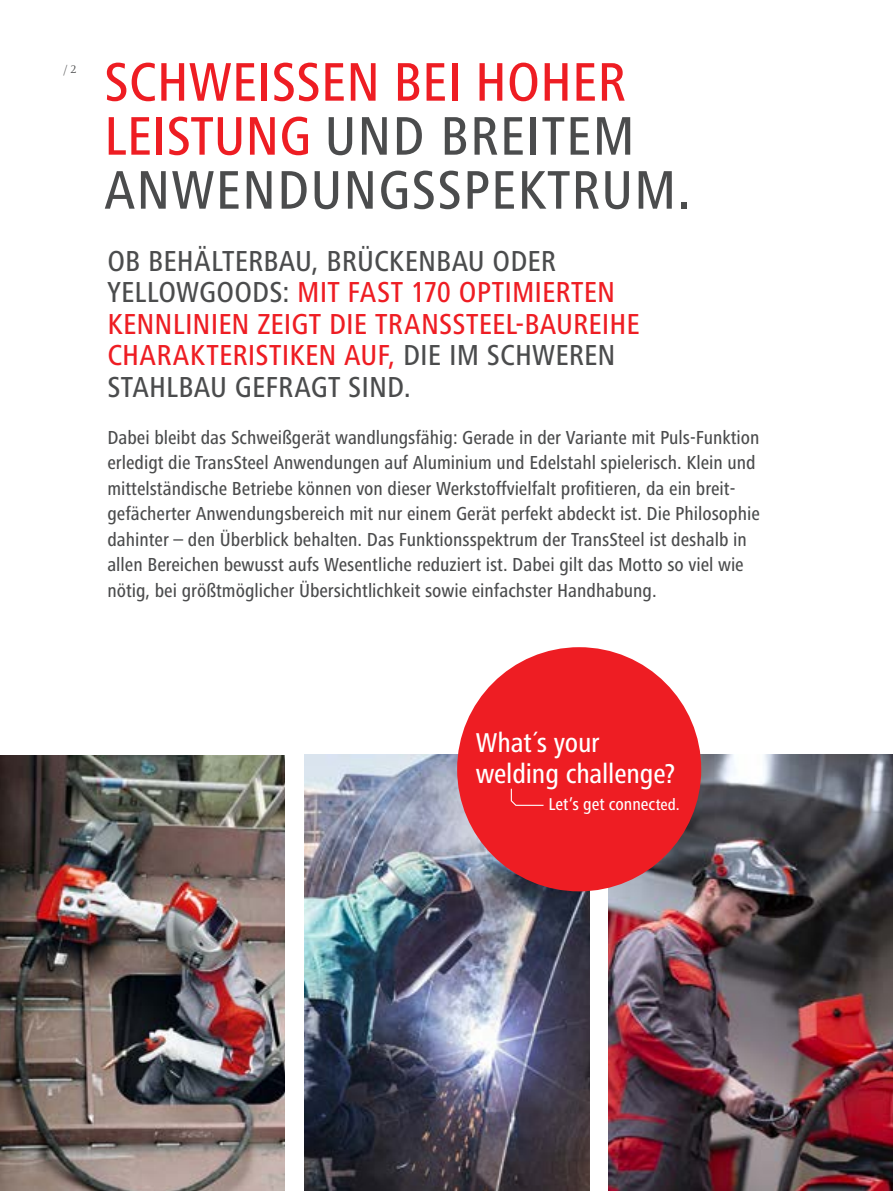
<style>
.page{position:relative;width:893px;height:1191px;background:#fff}
.page>*{position:absolute;margin:0;border:0;box-sizing:border-box;transform-origin:0 0}
.t1{font:500 condensed 56.25px/54px "Frutiger Next LTW1 G";letter-spacing:.02em;color:#4b4c4d}
.t2{font:500 condensed 30px/31.5px "Frutiger Next LTW1 G";letter-spacing:.005em;color:#ee1d23}
.t3{font:500 condensed 28.2px/30.5px "Frutiger Next LTW1 G";color:#fff}
.t4{font:500 condensed 19.5px/25.5px "Frutiger Next LTW1 G";color:#4b4c4d}
.t5{font:500 condensed 17.7px "Frutiger Next LTW1 G";color:#fff}
.t6{font:12px "Celeste Offc Pro";color:#4b4c4d}
.s1{color:#ee1d23}
.s2{color:#4b4c4d}
.s3{font-size:16.65px}
</style>
<div class="page">
<img style="left:304px;top:754px;width:285px;height:437px">
<img style="left:0;top:755px;width:285px;height:436px">
<img style="left:608px;top:754px;width:285px;height:437px">
<div style="left:457px;top:647px;width:244px;height:244px;background:#ee1d23;border-radius:50%"></div>
<svg style="left:510px;top:788px;width:34px;height:18px"></svg>
<p class="t6" style="left:64px;top:61px;width:14px">/ 2</p>
<h1 class="t1" style="left:104px;top:55px;width:588px"><span class="s1">schweissen bei hoher leistung</span> und breitem anwendungsspektrum.</h1>
<h2 class="t2" style="left:107px;top:245px;width:534px"><span class="s2">Ob Behälterbau, Brückenbau oder Yellowgoods:</span> M it fast 170 optimierten Kennlinien zeigt die TransSteel-Baureihe Charakteristiken auf, <span class="s2">die im schweren Stahlbau gefragt sind.</span></h2>
<p class="t4" style="left:107px;top:424px;width:654px">Dabei bleibt das Schweißgerät wandlungsfähig: Gerade in der Variante mit Puls-Funktion erledigt die TransSteel Anwendungen auf Aluminium und Edelstahl spielerisch. Klein und mittelständische Betriebe können von dieser Werkstoffvielfalt profitieren, da ein breit&shy;gefächerter Anwendungsbereich mit nur einem Gerät perfekt abdeckt ist. Die Philosophie dahinter – den Überblick behalten. Das Funktionsspektrum der TransSteel ist deshalb in allen Bereichen bewusst aufs Wesentliche reduziert ist. Dabei gilt das Motto so viel wie nötig, bei größtmöglicher Übersichtlichkeit sowie einfachster Handhabung.</p>
<h3 class="t3" style="left:476px;top:728px;width:201px">What´s your welding challenge?</h3>
<p class="t5" style="left:548px;top:794px;width:133px">Let’s get connec<span class="s3">ted.</span></p>
</div>
